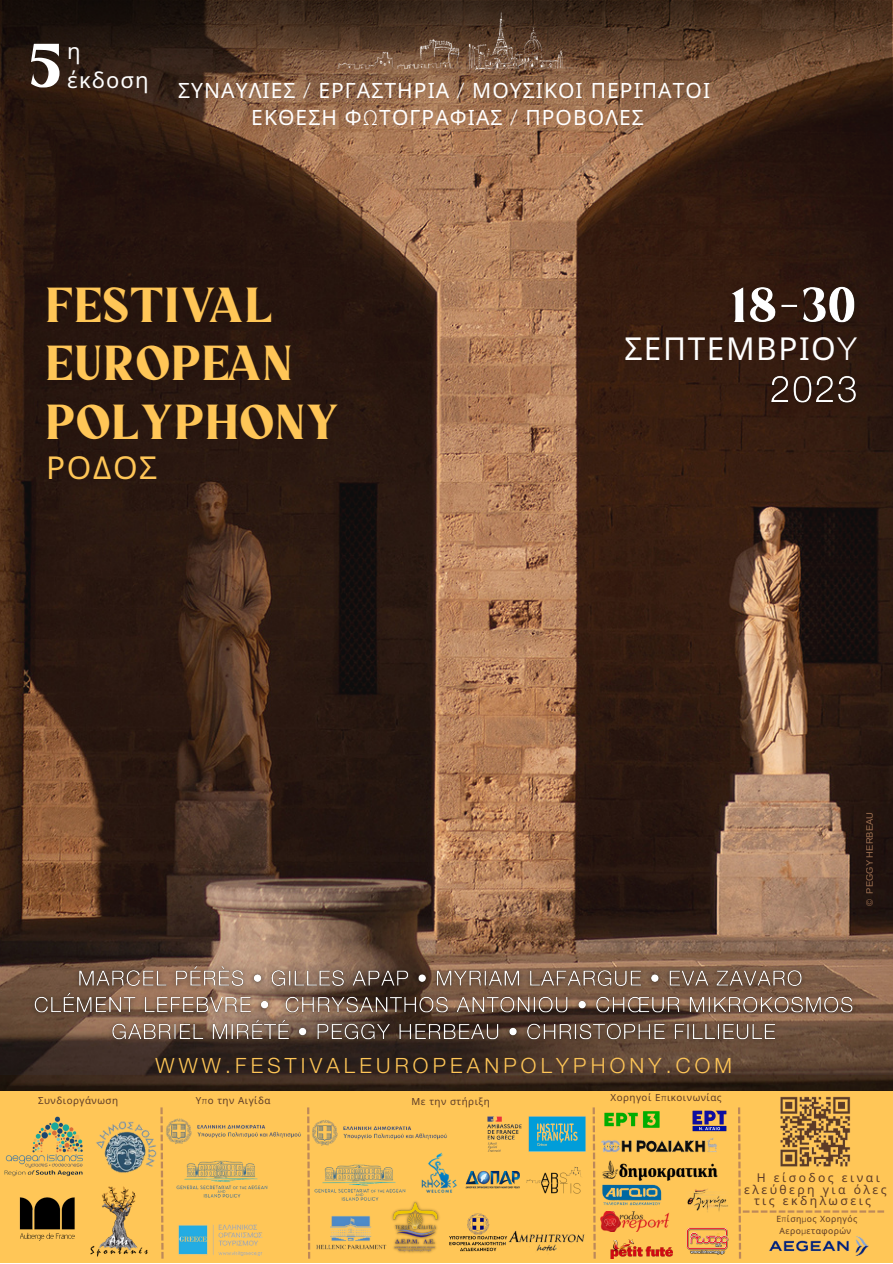
<style>
.page{position:relative;width:893px;height:1264px;background:#fff}
.page>*{position:absolute;margin:0;border:0;box-sizing:border-box;transform-origin:0 0}
.t1{font:62.4px "Al Evagrande";color:#fff}
.t2{font:49.05px "Al Evagrande";letter-spacing:.05em;color:#ffc657}
.t3{font:31.5px "Noto Sans";letter-spacing:.05em;color:#fff}
.t4{font:31.5px "Noto Sans";letter-spacing:.05em;color:#ffc657}
.t5{font:21.9px "Noto Sans";letter-spacing:.05em;color:#fff}
.t6{font:21px/27px "Noto Sans";letter-spacing:.05em;color:#fff;text-align:center}
.t7{font:300 21px "Helvetica Neue LT Std";letter-spacing:.2em;color:#ffc657}
.t8{font:12.15px/11.7px "Noto Sans";letter-spacing:.2em;color:#5c3b27;text-align:center}
.t9{font:9.75px "Noto Sans";letter-spacing:.05em;color:#5c3b27}
.t10{font:9.45px "Arimo";color:#b27f5b}
.t11{font:8.7px/11.9px "Noto Sans";letter-spacing:.05em;color:#5c3b27;text-align:center}
.s1{font-family:"Helvetica Neue LT Std";font-weight:300}
</style>
<div class="page">
<div style="left:0;top:1075px;width:892px;height:187px;background:#ffc657"></div>
<img style="left:0;top:0;width:892px;height:1090px">
<img style="left:96px;top:1121px;width:61px;height:52px">
<img style="left:90px;top:1186px;width:58px;height:71px">
<img style="left:4px;top:1116px;width:79px;height:60px">
<img style="left:19px;top:1197px;width:56px;height:44px">
<svg style="left:160px;top:1107px;width:4px;height:151px"></svg>
<img style="left:487px;top:1116px;width:99px;height:36px">
<img style="left:166px;top:1118px;width:135px;height:26px">
<img style="left:176px;top:1160px;width:92px;height:38px">
<img style="left:316px;top:1215px;width:71px;height:35px">
<img style="left:692px;top:1110px;width:35px;height:22px">
<img style="left:604px;top:1111px;width:56px;height:17px">
<img style="left:601px;top:1137px;width:116px;height:16px">
<img style="left:602px;top:1160px;width:116px;height:20px">
<img style="left:687px;top:1189px;width:41px;height:23px">
<img style="left:602px;top:1184px;width:60px;height:22px">
<img style="left:686px;top:1227px;width:42px;height:27px">
<img style="left:610px;top:1239px;width:62px;height:19px">
<img style="left:178px;top:1224px;width:84px;height:31px">
<img style="left:0;top:0;width:891px;height:218px">
<img style="left:526px;top:1167px;width:56px;height:27px">
<img style="left:421px;top:1152px;width:36px;height:41px">
<img style="left:508px;top:1231px;width:77px;height:20px">
<img style="left:392px;top:1201px;width:48px;height:52px">
<img style="left:465px;top:1170px;width:55px;height:19px">
<img style="left:780px;top:1096px;width:71px;height:11px">
<img style="left:600px;top:1211px;width:70px;height:20px">
<img style="left:321px;top:7px;width:290px;height:62px">
<img style="left:26px;top:957px;width:836px;height:92px">
<img style="left:720px;top:278px;width:152px;height:58px">
<img style="left:762px;top:368px;width:103px;height:44px">
<svg style="left:307px;top:1107px;width:3px;height:151px"></svg>
<img style="left:312px;top:1120px;width:135px;height:26px">
<img style="left:308px;top:1159px;width:105px;height:49px">
<svg style="left:738px;top:1107px;width:146px;height:151px"></svg>
<svg style="left:592px;top:1107px;width:3px;height:151px"></svg>
<img style="left:449px;top:1213px;width:59px;height:39px">
<p class="t1" style="left:30px;top:38px;width:31px">5</p>
<p class="t5" style="left:67px;top:36px;width:15px">η</p>
<p class="t5" style="left:67px;top:64px;width:83px">έκδοση</p>
<p class="t6" style="left:178px;top:77px;width:533px">ΣΥΝΑΥΛΙΕΣ <span class="s1">/</span> ΕΡΓΑΣΤΗΡΙΑ <span class="s1">/</span> ΜΟΥΣΙΚΟΙ ΠΕΡΙΠΑΤΟΙ<br>ΕΚΘΕΣΗ Φ<span class="s1">Ω</span>ΤΟΓΡΑΦΙΑΣ <span class="s1">/</span> ΠΡΟΒΟΛΕΣ</p>
<p class="t2" style="left:46px;top:282px;width:227px">FESTIVAL</p>
<p class="t2" style="left:46px;top:341px;width:247px">EUROPEAN</p>
<p class="t2" style="left:46px;top:400px;width:294px">POLYPHONY</p>
<p class="t4" style="left:46px;top:445px;width:112px">ΡΟΔΟΣ</p>
<p class="t3" style="left:624px;top:326px;width:234px">ΣΕΠΤΕΜΒΡΙΟ<span class="s1">Y</span></p>
<p class="t9" style="left:38px;top:1093px;width:81px">Συνδιοργάνωση</p>
<p class="t7" style="left:155px;top:1057px;width:578px">WWW.FESTIVALEUROPEANPOLYPHONY.COM</p>
<p class="t9" style="left:196px;top:1093px;width:76px">Υ<span class="s1">π</span>ο την Αιγίδα</p>
<p class="t9" style="left:411px;top:1094px;width:80px">Με την στήριξη</p>
<p class="t9" style="left:610px;top:1090px;width:113px">Χορηγοί Ε<span class="s1">π</span>ικοινωνίας</p>
<p class="t10" style="left:864px;top:905px;width:95px;rotate:-90deg">© PEGGY HERBEAU</p>
<p class="t8" style="left:744px;top:1171px;width:144px">Η είσοδος ειναι ελεύθερη για όλες τις εκδηλωσεις</p>
<p class="t11" style="left:776px;top:1212px;width:82px">Ε<span class="s1">π</span>ίση<span class="s1">μ</span>ος Χορηγός<br>Αερο<span class="s1">μ</span>εταφορών</p>
</div>
